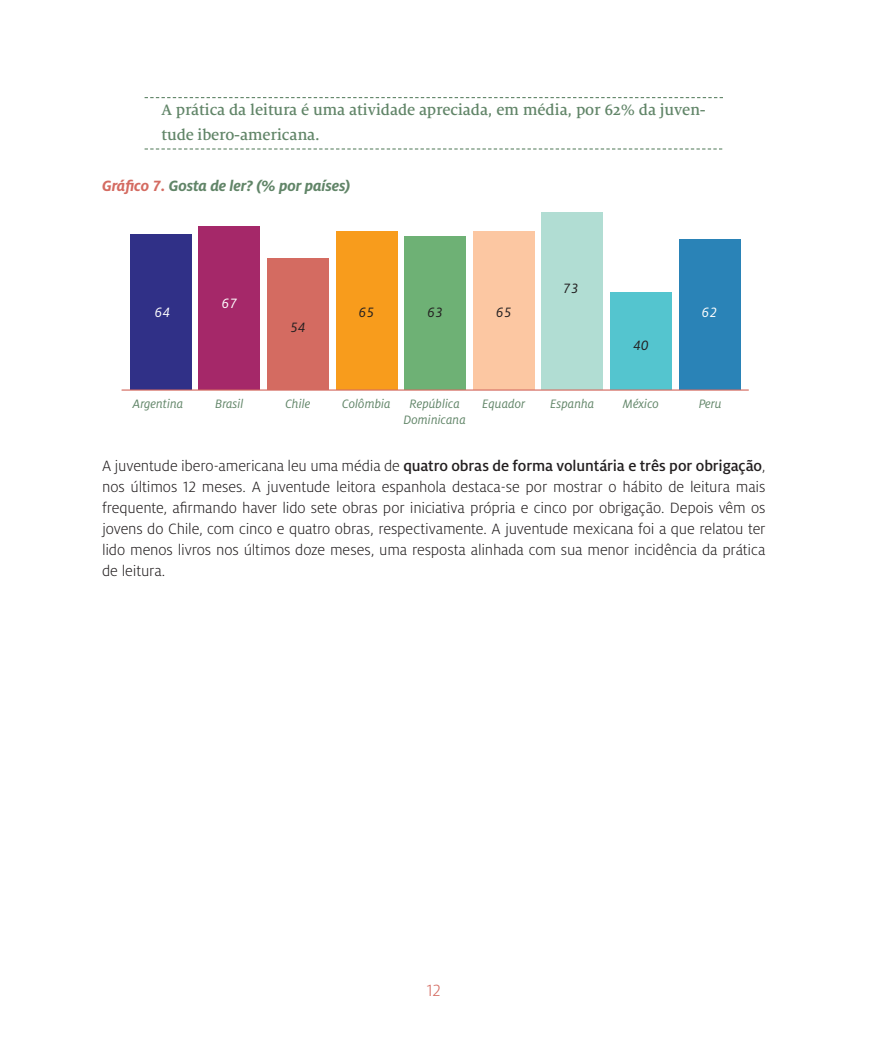
<style>
.page{position:relative;width:893px;height:1042px;background:#fff}
.page>*{position:absolute;margin:0;border:0;box-sizing:border-box;transform-origin:0 0}
.t1{font:300 18px "Milo Pro";color:#d46b61}
.TXT{font:300 16.5px/21px "Milo Pro";letter-spacing:-.01em;color:#231f20;text-align:justify}
.TXT_DESTACADO{font:500 16.5px/24.8px "Milo Serif Pro";letter-spacing:-.01em;color:#618568}
.GRAF_TIT{font:italic 700 16.5px "Milo Pro";letter-spacing:-.01em;color:#618568}
.t2{font:italic 15px "Milo Pro";color:#231f20}
.t3{font:italic 15px "Milo Pro";color:#fff}
.t4{font:italic 13.5px "Milo Pro";color:#618568}
.s1{color:#d46b61}
.s2{font-weight:500}
</style>
<div class="page">
<svg style="left:145px;top:97px;width:578px;height:1px"></svg>
<svg style="left:145px;top:148px;width:577px;height:2px"></svg>
<div style="left:679px;top:239px;width:61px;height:151px;background:#2a83b7"></div>
<div style="left:610px;top:293px;width:62px;height:97px;background:#54c5cf"></div>
<div style="left:541px;top:212px;width:62px;height:178px;background:#b1ddd3"></div>
<div style="left:473px;top:232px;width:62px;height:158px;background:#fcc7a2"></div>
<div style="left:404px;top:237px;width:62px;height:153px;background:#6eb175"></div>
<div style="left:336px;top:232px;width:61px;height:158px;background:#f89c1c"></div>
<div style="left:267px;top:258px;width:62px;height:132px;background:#d46b61"></div>
<div style="left:198px;top:227px;width:62px;height:163px;background:#a52869"></div>
<div style="left:130px;top:234px;width:62px;height:156px;background:#303087"></div>
<hr style="left:122px;top:389px;width:626px;height:2px;background:#d46b61">
<p class="TXT_DESTACADO" style="left:162px;top:98px;width:546px">A prática da leitura é uma atividade apreciada, em média, por 62% da juven&shy;tude ibero-americana.</p>
<p class="GRAF_TIT" style="left:102px;top:176px;width:250px"><span class="s1">Gráfico 7.</span> Gosta de ler? (% por países)</p>
<p class="t3" style="left:221px;top:295px;width:17px">67</p>
<p class="t3" style="left:155px;top:304px;width:17px">64</p>
<p class="t2" style="left:427px;top:304px;width:17px">63</p>
<p class="t2" style="left:359px;top:304px;width:17px">65</p>
<p class="t2" style="left:496px;top:304px;width:17px">65</p>
<p class="t2" style="left:290px;top:319px;width:17px">54</p>
<p class="t2" style="left:563px;top:280px;width:17px">73</p>
<p class="t2" style="left:633px;top:337px;width:17px">40</p>
<p class="t3" style="left:702px;top:304px;width:17px">62</p>
<p class="t4" style="left:133px;top:396px;width:52px">Argentina</p>
<p class="t4" style="left:215px;top:396px;width:30px">Brasil</p>
<p class="t4" style="left:285px;top:396px;width:27px">Chile</p>
<p class="t4" style="left:342px;top:396px;width:50px">Colômbia</p>
<p class="t4" style="left:410px;top:396px;width:52px">República</p>
<p class="t4" style="left:482px;top:396px;width:45px">Equador</p>
<p class="t4" style="left:550px;top:396px;width:46px">Espanha</p>
<p class="t4" style="left:623px;top:396px;width:38px">México</p>
<p class="t4" style="left:699px;top:396px;width:24px">Peru</p>
<p class="t4" style="left:404px;top:412px;width:64px">Dominicana</p>
<p class="TXT" style="left:102px;top:455px;width:665px">A juventude ibero-americana leu uma média de <span class="s2">quatro obras de forma voluntária e três por obrigação</span>, nos últimos 12 meses. A juventude leitora espanhola destaca-se por mostrar o hábito de leitura mais frequente, afirmando haver lido sete obras por iniciativa própria e cinco por obrigação. Depois vêm os jovens do Chile, com cinco e quatro obras, respectivamente. A juventude mexicana foi a que relatou ter lido menos livros nos últimos doze meses, uma resposta alinhada com sua menor incidência da prática de leitura.</p>
<p class="t1" style="left:427px;top:980px;width:16px">12</p>
</div>
